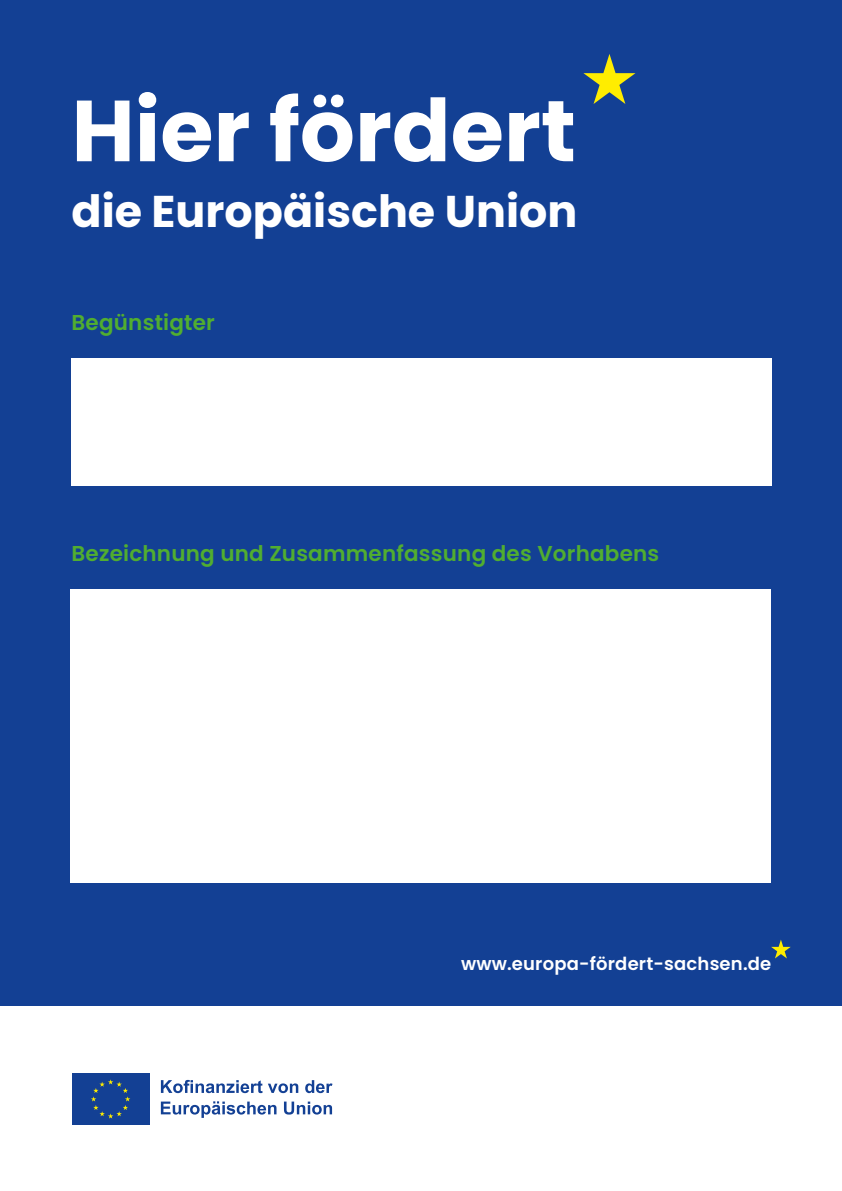
<style>
.page{position:relative;width:842px;height:1191px;background:#fff}
.page>*{position:absolute;margin:0;border:0;box-sizing:border-box;transform-origin:0 0}
.t1{font:700 86.4px "Poppins";color:#fff}
.t2{font:700 44.4px "Poppins";color:#fff}
.t3{font:600 21.5px "Poppins";letter-spacing:.01em;color:#51ae30}
.t4{font:600 18px "Poppins";letter-spacing:.01em;color:#fff}
</style>
<div class="page">
<div style="left:0;top:0;width:842px;height:1005px;background:#134094"></div>
<div style="left:71px;top:359px;width:700px;height:127px;background:#fff"></div>
<svg style="left:583px;top:54px;width:52px;height:50px"></svg>
<svg style="left:771px;top:939px;width:20px;height:19px"></svg>
<div style="left:71px;top:589px;width:700px;height:294px;background:#fff"></div>
<div style="left:72px;top:1073px;width:78px;height:52px;background:#134094"></div>
<svg style="left:91px;top:1079px;width:39px;height:39px"></svg>
<svg style="left:161px;top:1080px;width:137px;height:13px"></svg>
<svg style="left:305px;top:1080px;width:27px;height:13px"></svg>
<svg style="left:161px;top:1101px;width:115px;height:16px"></svg>
<svg style="left:284px;top:1101px;width:48px;height:13px"></svg>
<h1 class="t1" style="left:72px;top:81px;width:506px">Hier fördert</h1>
<h2 class="t2" style="left:72px;top:185px;width:507px">die Europäische Union</h2>
<p class="t3" style="left:72px;top:310px;width:145px">Begünstigter</p>
<p class="t3" style="left:72px;top:541px;width:589px">Bezeichnung und Zusammenfassung des Vorhabens</p>
<p class="t4" style="left:461px;top:952px;width:312px">www.europa-fördert-sachsen.de</p>
</div>
